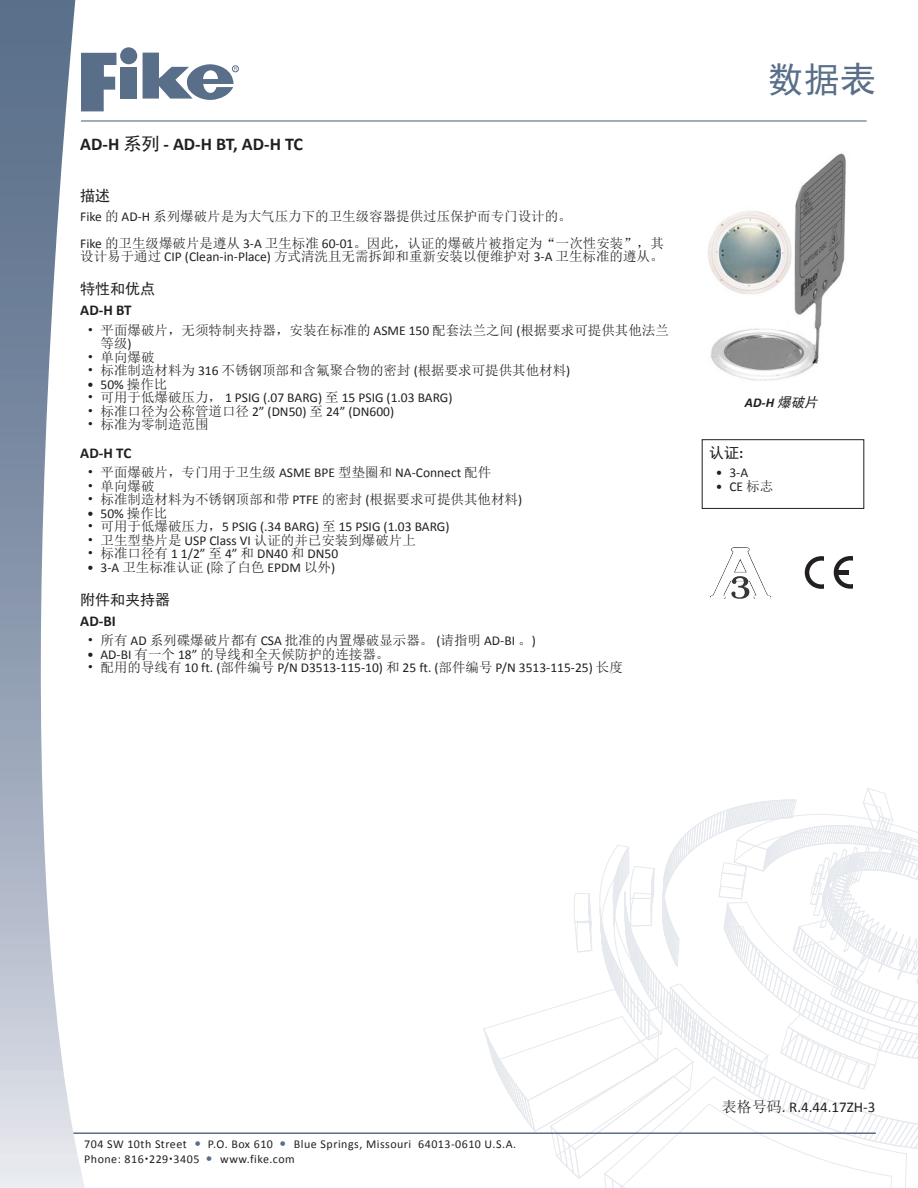
<style>
.page{position:relative;width:918px;height:1188px;background:#fff}
.page>*{position:absolute;margin:0;border:0;box-sizing:border-box;transform-origin:0 0}
.t1{font:36px "Sim Hei";color:#596e89}
.t2{font:700 18px "Calibri";color:#231f20}
.t3{font:15px "Calibri";color:#231f20}
.Paragraph_Style{font:700 15px "Calibri";color:#231f20}
.Paragraph_Title{font:15px "Sim Hei";color:#231f20}
.Paragraph_Style-2{font:13.5px/13.5px "Sim Sun";color:#231f20}
.t4{font:13.5px "Calibri";color:#231f20}
.t5{font:italic 700 13.5px "Calibri";color:#231f20}
.t6{font:12px "Calibri";letter-spacing:.04em;color:#231f20}
.s1{font-family:"Sim Hei";font-weight:400}
.s2{font-family:"Calibri"}
.s3{font-family:"Sim Sun"}
.s4{font-family:"Calibri";font-weight:700}
</style>
<div class="page">
<svg style="left:483px;top:788px;width:435px;height:400px"></svg>
<svg style="left:121px;top:60px;width:15px;height:5px"></svg>
<div style="left:120px;top:39px;width:18px;height:18px;border:1px solid #fff;border-radius:50%"></div>
<div style="left:232px;top:58px;width:7px;height:6px;border:1px solid #fff;border-radius:50%"></div>
<hr style="left:54px;top:1132px;width:822px;height:2px;background:#596e89">
<img style="left:0;top:0;width:94px;height:1188px">
<hr style="left:81px;top:120px;width:786px;height:2px;background:#596e89">
<svg style="left:143px;top:52px;width:94px;height:48px"></svg>
<svg style="left:81px;top:45px;width:35px;height:66px"></svg>
<div style="left:120px;top:67px;width:16px;height:32px;background:#596e89"></div>
<div style="left:120px;top:47px;width:17px;height:17px;background:#596e89;border-radius:50%"></div>
<div style="left:232px;top:66px;width:7px;height:6px;border:1px solid #596e89;border-radius:50%"></div>
<img style="left:707px;top:153px;width:139px;height:228px">
<img style="left:710px;top:547px;width:61px;height:52px">
<svg style="left:805px;top:556px;width:18px;height:33px"></svg>
<svg style="left:834px;top:556px;width:18px;height:33px"></svg>
<div style="left:702px;top:440px;width:162px;height:69px;border:1px solid #231f20"></div>
<p class="t2" style="left:80px;top:133px;width:224px">AD-H <span class="s1">系列</span> - AD-H BT, AD-H TC</p>
<p class="Paragraph_Title" style="left:80px;top:189px;width:31px">描述</p>
<p class="Paragraph_Style-2" style="left:80px;top:209px;width:493px"><span class="s2">Fike</span> 的 <span class="s2">AD-H</span> 系列爆破片是为大气压力下的卫生级容器提供过压保护而专门设计的。</p>
<p class="Paragraph_Style-2" style="left:80px;top:236px;width:585px"><span class="s2">Fike</span> 的卫生级爆破片是遵从 <span class="s2">3-A</span> 卫生标准 <span class="s2">60-01</span>。因此，认证的爆破片被指定为“一次性安装”，其设计易于通过 <span class="s2">CIP (Clean-in-Place)</span> 方式清洗且无需拆卸和重新安装以便维护对 <span class="s2">3-A</span> 卫生标准的遵从。</p>
<p class="Paragraph_Title" style="left:80px;top:282px;width:76px">特性和优点</p>
<p class="Paragraph_Style" style="left:80px;top:301px;width:53px">AD-H BT</p>
<p class="Paragraph_Style-2" style="left:100px;top:323px;width:570px;text-indent:-14px">• 平面爆破片，无须特制夹持器，安装在标准的 <span class="s2">ASME 150</span> 配套法兰之间 <span class="s2">(</span>根据要求可提供其他法兰等级<span class="s2">)</span></p>
<p class="Paragraph_Style-2" style="left:87px;top:350px;width:69px">• 单向爆破</p>
<p class="Paragraph_Style-2" style="left:87px;top:364px;width:485px">• 标准制造材料为 <span class="s2">316</span> 不锈钢顶部和含氟聚合物的密封 <span class="s2">(</span>根据要求可提供其他材料<span class="s2">)</span></p>
<p class="t4" style="left:87px;top:376px;width:82px">• 50% <span class="s3">操作比</span></p>
<p class="t4" style="left:87px;top:389px;width:367px"><span class="s3">• 可用于低爆破压力，</span> 1 PSIG (.07 BARG) <span class="s3">至</span> 15 PSIG (1.03 BARG)</p>
<p class="t4" style="left:87px;top:403px;width:309px"><span class="s3">• 标准口径为公称管道口径</span> 2” (DN50) <span class="s3">至</span> 24” (DN600)</p>
<p class="Paragraph_Style-2" style="left:87px;top:418px;width:123px">• 标准为零制造范围</p>
<p class="Paragraph_Style" style="left:80px;top:443px;width:53px">AD-H TC</p>
<p class="Paragraph_Style-2" style="left:87px;top:466px;width:406px">• 平面爆破片，专门用于卫生级 <span class="s2">ASME BPE</span> 型垫圈和 <span class="s2">NA-Connect</span> 配件</p>
<p class="Paragraph_Style-2" style="left:87px;top:479px;width:69px">• 单向爆破</p>
<p class="Paragraph_Style-2" style="left:87px;top:493px;width:437px">• 标准制造材料为不锈钢顶部和带 <span class="s2">PTFE</span> 的密封 <span class="s2">(</span>根据要求可提供其他材料<span class="s2">)</span></p>
<p class="t4" style="left:87px;top:505px;width:82px">• 50% <span class="s3">操作比</span></p>
<p class="t4" style="left:87px;top:518px;width:364px"><span class="s3">• 可用于低爆破压力，</span>5 PSIG (.34 BARG) <span class="s3">至</span> 15 PSIG (1.03 BARG)</p>
<p class="Paragraph_Style-2" style="left:87px;top:533px;width:330px">• 卫生型垫片是 <span class="s2">USP Class VI</span> 认证的并已安装到爆破片上</p>
<p class="t4" style="left:87px;top:545px;width:253px"><span class="s3">• 标准口径有</span> 1 1/2” <span class="s3">至</span> 4” <span class="s3">和</span> DN40 <span class="s3">和</span> DN50</p>
<p class="Paragraph_Style-2" style="left:87px;top:560px;width:250px"><span class="s2">• 3-A</span> 卫生标准认证 <span class="s2">(</span>除了白色 <span class="s2">EPDM</span> 以外<span class="s2">)</span></p>
<p class="Paragraph_Title" style="left:80px;top:592px;width:91px">附件和夹持器</p>
<p class="Paragraph_Style" style="left:80px;top:611px;width:37px">AD-BI</p>
<p class="Paragraph_Style-2" style="left:87px;top:634px;width:450px">• 所有 <span class="s2">AD</span> 系列碟爆破片都有 <span class="s2">CSA</span> 批准的内置爆破显示器。 <span class="s2">(</span>请指明 <span class="s2">AD-BI</span> 。<span class="s2">)</span></p>
<p class="Paragraph_Style-2" style="left:87px;top:647px;width:304px"><span class="s2">• AD-BI</span> 有一个 <span class="s2">18”</span> 的导线和全天候防护的连接器。</p>
<p class="t4" style="left:87px;top:659px;width:537px"><span class="s3">• 配用的导线有</span> 10 ft. (<span class="s3">部件编号</span> P/N D3513-115-10) <span class="s3">和</span> 25 ft. (<span class="s3">部件编号</span> P/N 3513-115-25) <span class="s3">长度</span></p>
<h1 class="t1" style="left:768px;top:61px;width:110px">数据表</h1>
<p class="t5" style="left:745px;top:394px;width:77px">AD-H <span class="s1">爆破片</span></p>
<p class="Paragraph_Title" style="left:709px;top:445px;width:36px">认证<span class="s4">:</span></p>
<p class="t4" style="left:716px;top:464px;width:34px">• 3-A</p>
<p class="t4" style="left:716px;top:478px;width:59px">• CE <span class="s3">标志</span></p>
<p class="t6" style="left:84px;top:1137px;width:104px">704 SW 10th Street</p>
<p class="t6" style="left:208px;top:1137px;width:67px">P.O. Box 610</p>
<p class="t6" style="left:294px;top:1137px;width:224px">Blue Springs, Missouri 64013-0610 U.S.A.</p>
<p class="t6" style="left:84px;top:1151px;width:117px">Phone: 816 229 3405</p>
<p class="t6" style="left:220px;top:1151px;width:76px">www.fike.com</p>
<p class="t3" style="left:722px;top:1098px;width:155px"><span class="s3">表格号码</span>. R.4.44.17ZH-3</p>
</div>
